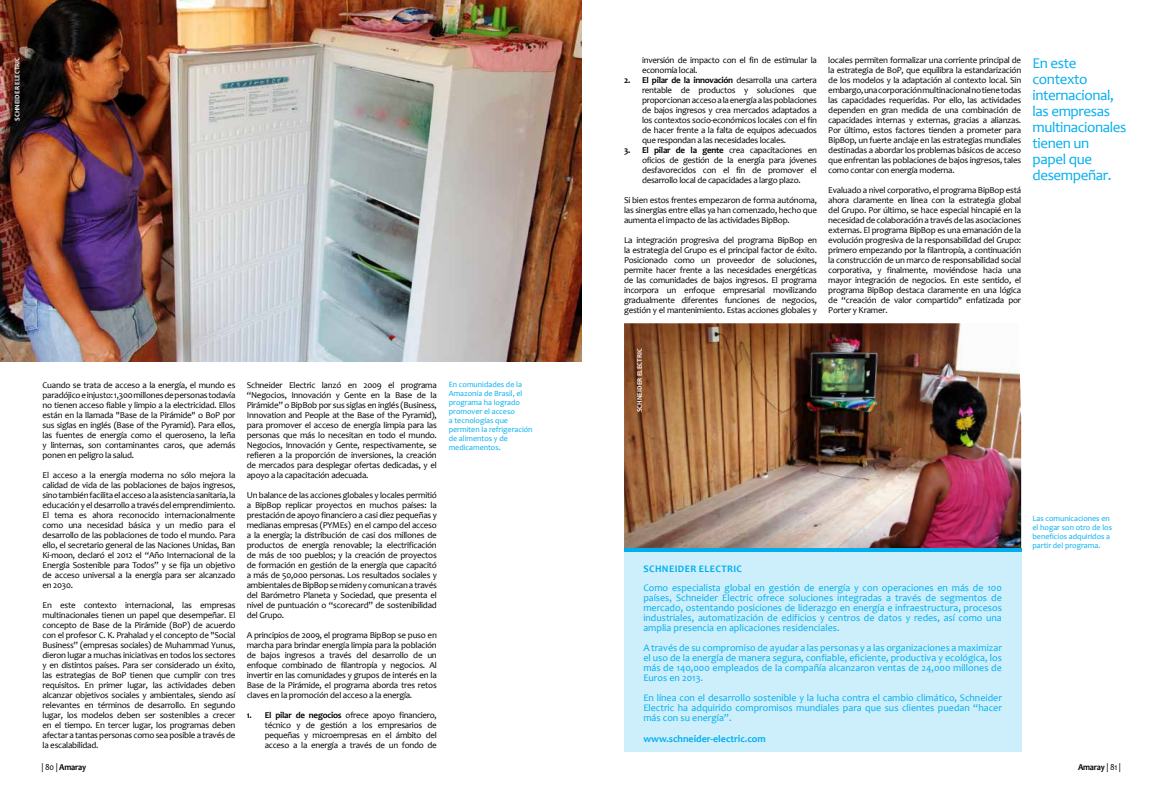
<style>
.page{position:relative;width:1163px;height:794px;background:#fff}
.page>*{position:absolute;margin:0;border:0;box-sizing:border-box;transform-origin:0 0}
.t1{font:15px/16px "Candara";letter-spacing:-.025em;color:#00aeef}
.t2{font:10px/10px "Candara";color:#00aeef;text-align:justify}
.t3{font:700 10px "Candara";color:#00aeef}
.t4{font:700 10px "Candara";letter-spacing:.04em;color:#00aeef}
.t5{font:9px/10px "Candara";letter-spacing:-.025em;color:#000;text-align:justify}
.t6{font:700 9px "Candara";letter-spacing:-.02em;color:#000;scale:.93 1}
.t7{font:8px/9px "Candara";color:#00aeef}
.t8{font:700 7px "Candara";letter-spacing:.01em;color:#fff}
.s1{font-weight:700}
.s2{font-weight:400}
</style>
<div class="page">
<img style="left:624px;top:323px;width:396px;height:225px">
<img style="left:0;top:0;width:581px;height:361px">
<div style="left:624px;top:552px;width:396px;height:199px;background:#cdeffb"></div>
<hr style="left:624px;top:548px;width:396px;height:4px;background:#00aeef">
<p class="t8" style="left:13px;top:121px;width:66px;rotate:-90deg">SCHNEIDER ELECTRIC</p>
<p class="t5" style="left:43px;top:380px;width:194px">Cuando se trata de acceso a la energía, el mundo es paradójico e injusto: 1,300 millones de personas todavía no tienen acceso fiable y limpio a la electricidad. Ellos están en la llamada "Base de la Pirámide" o BoP por sus siglas en inglés (Base of the Pyramid). Para ellos, las fuentes de energía como el queroseno, la leña y linternas, son contaminantes caros, que además ponen en peligro la salud.</p>
<p class="t5" style="left:43px;top:470px;width:194px">El acceso a la energía moderna no sólo mejora la calidad de vida de las poblaciones de bajos ingresos, sino también facilita el acceso a la asistencia sanitaria, la educación y el desarrollo a través del emprendimiento.<br>El tema es ahora reconocido internacionalmente como una necesidad básica y un medio para el desarrollo de las poblaciones de todo el mundo. Para ello, el secretario general de las Naciones Unidas, Ban Ki-moon, declaró el 2012 el “Año Internacional de la Energía Sostenible para Todos” y se fija un objetivo de acceso universal a la energía para ser alcanzado en 2030.</p>
<p class="t5" style="left:43px;top:600px;width:194px">En este contexto internacional, las empresas multinacionales tienen un papel que desempeñar. El concepto de Base de la Pirámide (BoP) de acuerdo con el profesor C. K. Prahalad y el concepto de "Social Business” (empresas sociales) de Muhammad Yunus, dieron lugar a muchas iniciativas en todos los sectores y en distintos países. Para ser considerado un éxito, las estrategias de BoP tienen que cumplir con tres requisitos. En primer lugar, las actividades deben alcanzar objetivos sociales y ambientales, siendo así relevantes en términos de desarrollo. En segundo lugar, los modelos deben ser sostenibles a crecer en el tiempo. En tercer lugar, los programas deben afectar a tantas personas como sea posible a través de la escalabilidad.</p>
<p class="t5" style="left:247px;top:380px;width:191px">Schneider Electric lanzó en 2009 el programa “Negocios, Innovación y Gente en la Base de la Pirámide” o BipBob por sus siglas en inglés (Business, Innovation and People at the Base of the Pyramid), para promover el acceso de energía limpia para las personas que más lo necesitan en todo el mundo.<br>Negocios, Innovación y Gente, respectivamente, se refieren a la proporción de inversiones, la creación de mercados para desplegar ofertas dedicadas, y el apoyo a la capacitación adecuada.</p>
<p class="t5" style="left:247px;top:490px;width:191px">Un balance de las acciones globales y locales permitió a BipBop replicar proyectos en muchos países: la prestación de apoyo financiero a casi diez pequeñas y medianas empresas (PYMEs) en el campo del acceso a la energía; la distribución de casi dos millones de productos de energía renovable; la electrificación de más de 100 pueblos; y la creación de proyectos de formación en gestión de la energía que capacitó a más de 50,000 personas. Los resultados sociales y ambientales de BipBop se miden y comunican a través del Barómetro Planeta y Sociedad, que presenta el nivel de puntuación o “scorecard” de sostenibilidad del Grupo.</p>
<p class="t5" style="left:247px;top:630px;width:191px">A principios de 2009, el programa BipBop se puso en marcha para brindar energía limpia para la población de bajos ingresos a través del desarrollo de un enfoque combinado de filantropía y negocios. Al invertir en las comunidades y grupos de interés en la Base de la Pirámide, el programa aborda tres retos claves en la promoción del acceso a la energía.</p>
<p class="t5" style="left:265px;top:710px;width:173px;text-indent:-18px"><span class="s1">1. El pilar de negocios</span> ofrece apoyo financiero, técnico y de gestión a los empresarios de pequeñas y microempresas en el ámbito del acceso a la energía a través de un fondo de</p>
<p class="t7" style="left:448px;top:380px;width:85px">En comunidades de la<br>Amazonía de Brasil, el programa ha logrado promover el acceso<br>a tecnologías que permiten la refrigeración de alimentos y de medicamentos.</p>
<p class="t5" style="left:642px;top:55px;width:176px">inversión de impacto con el fin de estimular la economía local.</p>
<p class="t5" style="left:642px;top:75px;width:176px;text-indent:-18px"><span class="s1">2. El pilar de la innovación</span> desarrolla una cartera rentable de productos y soluciones que proporcionan acceso a la energía a las poblaciones de bajos ingresos y crea mercados adaptados a los contextos socio-económicos locales con el fin de hacer frente a la falta de equipos adecuados que respondan a las necesidades locales.</p>
<p class="t5" style="left:642px;top:145px;width:176px;text-indent:-18px"><span class="s1">3. El pilar de la gente</span> crea capacitaciones en oficios de gestión de la energía para jóvenes desfavorecidos con el fin de promover el desarrollo local de capacidades a largo plazo.</p>
<p class="t5" style="left:624px;top:195px;width:194px">Si bien estos frentes empezaron de forma autónoma, las sinergias entre ellas ya han comenzado, hecho que aumenta el impacto de las actividades BipBop.</p>
<p class="t5" style="left:624px;top:235px;width:194px">La integración progresiva del programa BipBop en la estrategia del Grupo es el principal factor de éxito.<br>Posicionado como un proveedor de soluciones, permite hacer frente a las necesidades energéticas de las comunidades de bajos ingresos. El programa incorpora un enfoque empresarial movilizando gradualmente diferentes funciones de negocios, gestión y el mantenimiento. Estas acciones globales y</p>
<p class="t5" style="left:828px;top:55px;width:194px">locales permiten formalizar una corriente principal de la estrategia de BoP, que equilibra la estandarización de los modelos y la adaptación al contexto local. Sin embargo, una corporación multinacional no tiene todas las capacidades requeridas. Por ello, las actividades dependen en gran medida de una combinación de capacidades internas y externas, gracias a alianzas.<br>Por último, estos factores tienden a prometer para BipBop, un fuerte anclaje en las estrategias mundiales destinadas a abordar los problemas básicos de acceso que enfrentan las poblaciones de bajos ingresos, tales como contar con energía moderna.</p>
<p class="t5" style="left:828px;top:185px;width:194px">Evaluado a nivel corporativo, el programa BipBop está ahora claramente en línea con la estrategia global del Grupo. Por último, se hace especial hincapié en la necesidad de colaboración a través de las asociaciones externas. El programa BipBop es una emanación de la evolución progresiva de la responsabilidad del Grupo: primero empezando por la filantropía, a continuación la construcción de un marco de responsabilidad social corporativa, y finalmente, moviéndose hacia una mayor integración de negocios. En este sentido, el programa BipBop destaca claramente en una lógica de “creación de valor compartido" enfatizada por Porter y Kramer.</p>
<h1 class="t1" style="left:1032px;top:55px;width:95px">En este contexto internacional, las empresas multinacionales tienen un papel que desempeñar.</h1>
<p class="t8" style="left:635px;top:412px;width:66px;rotate:-90deg">SCHNEIDER ELECTRIC</p>
<p class="t4" style="left:643px;top:562px;width:100px">SCHNEIDER ELECTRIC</p>
<p class="t2" style="left:643px;top:583px;width:360px">Como especialista global en gestión de energía y con operaciones en más de 100 países, Schneider Electric ofrece soluciones integradas a través de segmentos de mercado, ostentando posiciones de liderazgo en energía e infraestructura, procesos industriales, automatización de edificios y centros de datos y redes, así como una amplia presencia en aplicaciones residenciales.</p>
<p class="t2" style="left:643px;top:643px;width:360px">A través de su compromiso de ayudar a las personas y a las organizaciones a maximizar el uso de la energía de manera segura, confiable, eficiente, productiva y ecológica, los más de 140,000 empleados de la compañía alcanzaron ventas de 24,000 millones de Euros en 2013.</p>
<p class="t2" style="left:643px;top:693px;width:360px">En línea con el desarrollo sostenible y la lucha contra el cambio climático, Schneider Electric ha adquirido compromisos mundiales para que sus clientes puedan “hacer más con su energía”.</p>
<p class="t3" style="left:643px;top:732px;width:124px">www.schneider-electric.com</p>
<p class="t7" style="left:1032px;top:514px;width:81px">Las comunicaciones en el hogar son otro de los beneficios adquiridos a partir del programa.</p>
<p class="t6" style="left:42px;top:761px;width:49px"><span class="s2">| 80 |</span> Amaray</p>
<p class="t6" style="left:1077px;top:761px;width:48px">Amaray <span class="s2">| 81 |</span></p>
</div>
